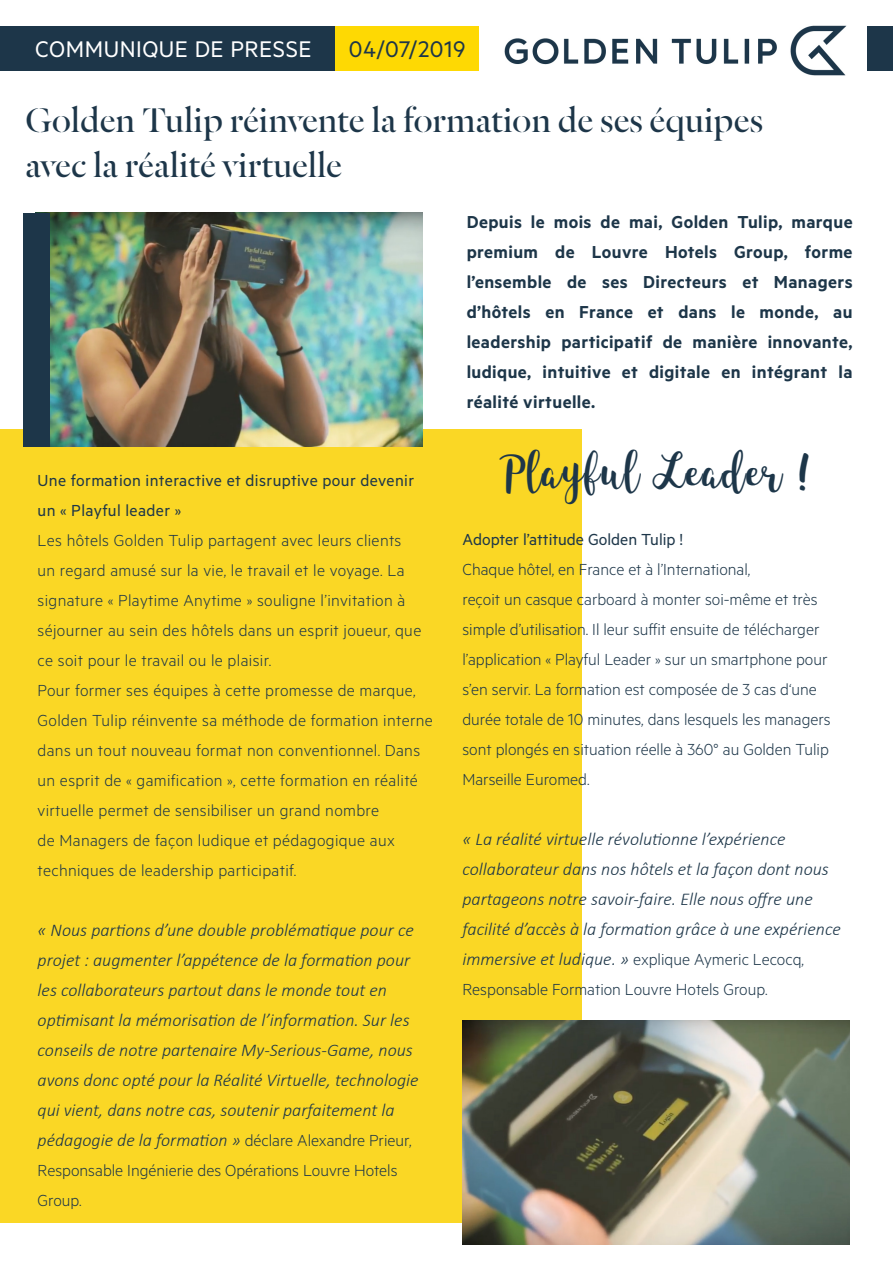
<style>
.page{position:relative;width:893px;height:1263px;background:#fff}
.page>*{position:absolute;margin:0;border:0;box-sizing:border-box;transform-origin:0 0}
.t1{font:39px "King Basil Lite";letter-spacing:.02em;color:#1d3649}
.t2{font:37.5px "Dala Floda";color:#1d3649}
.t3{font:25.5px "Metric";letter-spacing:.02em;color:#fff}
.t4{font:25.5px "Metric";letter-spacing:.02em;color:#1d3649}
.t5{font:600 19.5px/30px "Metric";letter-spacing:.02em;color:#1d3649;text-align:justify}
.t6{font:italic 300 18px/30px "Calibri";color:#1d3649}
.t7{font:300 18px/30px "Metric";letter-spacing:.02em;color:#1d3649}
.t8{font:300 18px/30px "Metric";color:#1d3649}
.t9{font:18px "Metric";color:#1d3649}
.s1{font-weight:400}
.s2{font-family:"Metric";font-style:normal}
</style>
<div class="page">
<div style="left:335px;top:26px;width:150px;height:45px;background:#fed903"></div>
<div style="left:0;top:429px;width:582px;height:793px;background:#fad725"></div>
<img style="left:50px;top:213px;width:372px;height:233px">
<div style="left:23px;top:213px;width:27px;height:233px;background:#1d3649"></div>
<img style="left:479px;top:25px;width:392px;height:51px">
<div style="left:0;top:27px;width:335px;height:44px;background:#1d3649"></div>
<div style="left:867px;top:27px;width:26px;height:44px;background:#1d3649"></div>
<img style="left:462px;top:1020px;width:387px;height:225px">
<p class="t3" style="left:35px;top:34px;width:278px">COMMUNIQUE DE PRESSE</p>
<p class="t4" style="left:349px;top:34px;width:118px">04/07/2019</p>
<p class="t2" style="left:26px;top:96px;width:739px">Golden Tulip réinvente la formation de ses équipes</p>
<p class="t2" style="left:26px;top:141px;width:318px">avec la réalité virtuelle</p>
<p class="t7" style="left:38px;top:464px;width:385px"><span class="s1">Une formation interactive et disruptive pour devenir un « Playful leader »<br></span>Les hôtels Golden Tulip partagent avec leurs clients un regard amusé sur la vie, le travail et le voyage. La signature « Playtime Anytime » souligne l’invitation à séjourner au sein des hôtels dans un esprit joueur, que ce soit pour le travail ou le plaisir.</p>
<p class="t7" style="left:38px;top:674px;width:397px">Pour former ses équipes à cette promesse de marque, Golden Tulip réinvente sa méthode de formation interne dans un tout nouveau format non conventionnel. Dans un esprit de « gamification », cette formation en réalité virtuelle permet de sensibiliser un grand nombre<br>de Managers de façon ludique et pédagogique aux techniques de leadership participatif.</p>
<p class="t6" style="left:38px;top:914px;width:383px">« Nous partions d’une double problématique pour ce projet : augmenter l’appétence de la formation pour les collaborateurs partout dans le monde tout en optimisant la mémorisation de l’information. Sur les conseils de notre partenaire My-Serious-Game, nous avons donc opté pour la Réalité Virtuelle, technologie qui vient, dans notre cas, soutenir parfaitement la pédagogie de la formation » <span class="s2">déclare Alexandre Prieur, Responsable Ingénierie des Opérations Louvre Hotels Group.</span></p>
<p class="t5" style="left:467px;top:207px;width:387px">Depuis le mois de mai, Golden Tulip, marque premium de Louvre Hotels Group, forme l’ensemble de ses Directeurs et Managers d’hôtels en France et dans le monde, au leadership participatif de manière innovante, ludique, intuitive et digitale en intégrant la réalité virtuelle.</p>
<p class="t1" style="left:506px;top:444px;width:310px">Playful Leader !</p>
<p class="t9" style="left:462px;top:529px;width:222px">Adopter l’attitude Golden Tulip !</p>
<p class="t8" style="left:462px;top:554px;width:289px">Chaque hôtel, en France et à l’International,</p>
<p class="t8" style="left:462px;top:584px;width:357px">reçoit un casque carboard à monter soi-même et très</p>
<p class="t8" style="left:462px;top:614px;width:370px">simple d’utilisation. Il leur suffit ensuite de télécharger l’application « Playful Leader » sur un smartphone pour s’en servir. La formation est composée de 3 cas d‘une durée totale de 10 minutes, dans lesquels les managers sont plongés en situation réelle à 360° au Golden Tulip Marseille Euromed.</p>
<p class="t6" style="left:462px;top:824px;width:380px">« La réalité virtuelle révolutionne l’expérience collaborateur dans nos hôtels et la façon dont nous partageons notre savoir-faire. Elle nous offre une facilité d’accès à la formation grâce à une expérience immersive et ludique. » <span class="s2">explique Aymeric Lecocq, Responsable Formation Louvre Hotels Group.</span></p>
</div>
